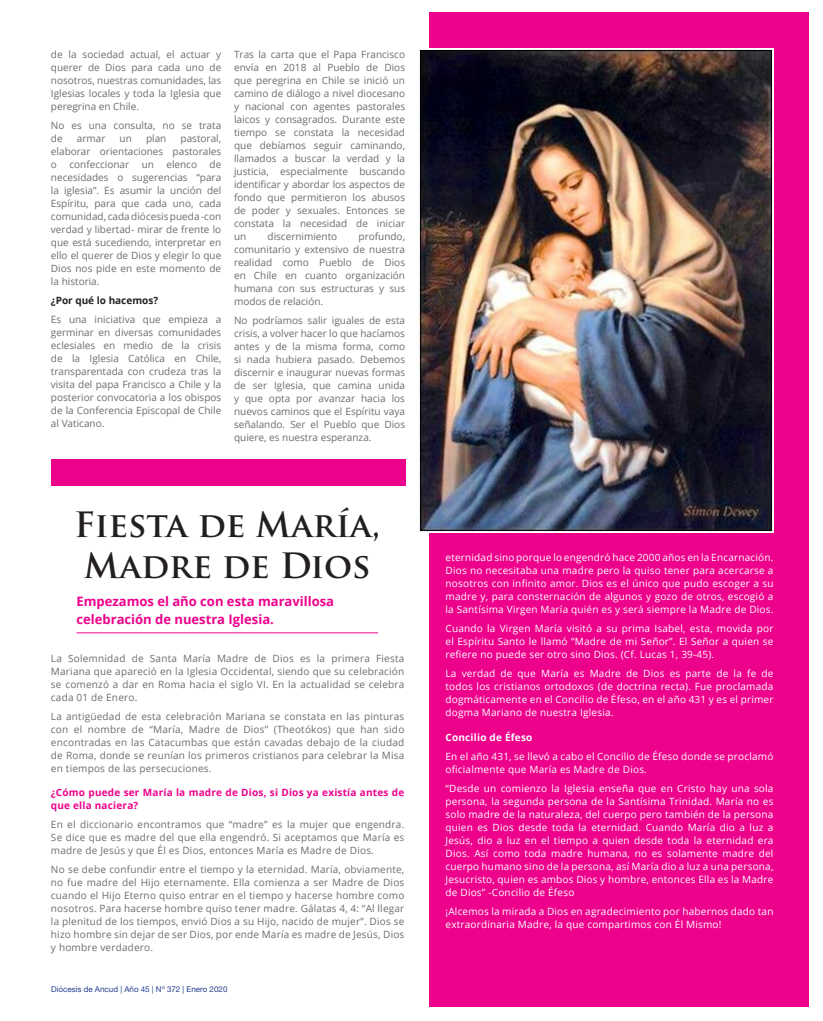
<style>
.page{position:relative;width:823px;height:1021px;background:#fff}
.page>*{position:absolute;margin:0;border:0;box-sizing:border-box;transform-origin:0 0}
.t1{font:700 34px/40.8px "Trajan Pro";color:#231f20}
.t2{font:700 13px/18px "Open Sans";color:#ed028c}
.t3{font:10px/13px "Open Sans";color:#6c6d70;text-align:justify}
.t4{font:10px/13px "Open Sans";letter-spacing:.02em;color:#fff;text-align:justify}
.t5{font:700 10px/13px "Open Sans";letter-spacing:.02em;color:#ed028c}
.t6{font:700 10px "Open Sans";color:#231f20}
.t7{font:700 10px "Open Sans";letter-spacing:.02em;color:#fff}
.t8{font:8px "Helvetica Neue";color:#253f8e}
</style>
<div class="page">
<div style="left:429px;top:13px;width:379px;height:993px;background:#ed028c"></div>
<img style="left:418px;top:48px;width:355px;height:484px">
<hr style="left:76px;top:632px;width:302px;height:1px;background:#ed028c">
<div style="left:51px;top:459px;width:354px;height:27px;background:#ed028c"></div>
<p class="t3" style="left:51px;top:47px;width:172px">de la sociedad actual, el actuar y querer de Dios para cada uno de nosotros, nuestras comunidades, las Iglesias locales y toda la Iglesia que peregrina en Chile.</p>
<p class="t3" style="left:51px;top:118px;width:172px">No es una consulta, no se trata de</p>
<p class="t3" style="left:51px;top:131px;width:172px;text-indent:129px">pastoral, elaborar orientaciones pastorales o confeccionar un elenco de necesidades o sugerencias “para la iglesia”. Es asumir la unción del Espíritu, para que cada uno, cada comunidad, cada diócesis pueda -con verdad y libertad- mirar de frente lo que está sucediendo, interpretar en ello el querer de Dios y elegir lo que Dios nos pide en este momento de la historia.</p>
<p class="t6" style="left:51px;top:293px;width:109px">¿Por qué lo hacemos?</p>
<p class="t3" style="left:51px;top:312px;width:172px">Es una iniciativa que empieza a germinar en diversas comunidades eclesiales en medio de la crisis de la Iglesia Católica en Chile, transparentada con crudeza tras la visita del papa Francisco a Chile y la posterior convocatoria a los obispos de la Conferencia Episcopal de Chile al Vaticano.</p>
<p class="t3" style="left:77px;top:131px;width:30px">armar</p>
<p class="t3" style="left:119px;top:131px;width:14px">un</p>
<p class="t3" style="left:146px;top:131px;width:22px">plan</p>
<p class="t3" style="left:234px;top:47px;width:172px">Tras la carta que el Papa Francisco envía en 2018 al Pueblo de Dios que peregrina en Chile se inició un camino de diálogo a nivel diocesano y nacional con agentes pastorales laicos y consagrados. Durante este tiempo se constata la necesidad que debíamos seguir caminando, llamados a buscar la verdad y la justicia, especialmente buscando identificar y abordar los aspectos de fondo que permitieron los abusos de poder y sexuales. Entonces se constata la necesidad de iniciar un</p>
<p class="t3" style="left:234px;top:229px;width:172px;text-indent:124px">profundo, comunitario y extensivo de nuestra realidad como Pueblo de Dios en Chile en cuanto organización humana con sus estructuras y sus modos de relación.</p>
<p class="t3" style="left:234px;top:313px;width:172px">No podríamos salir iguales de esta crisis, a volver hacer lo que hacíamos antes y de la misma forma, como si nada hubiera pasado. Debemos discernir e inaugurar nuevas formas de ser Iglesia, que camina unida y que opta por avanzar hacia los nuevos caminos que el Espíritu vaya señalando. Ser el Pueblo que Dios quiere, es nuestra esperanza.</p>
<p class="t3" style="left:267px;top:229px;width:71px">discernimiento</p>
<p class="t1" style="left:74px;top:505px;width:307px">Fiesta de María,<br>Madre de Dios</p>
<p class="t2" style="left:76px;top:592px;width:259px">Empezamos el año con esta maravillosa celebración de nuestra Iglesia.</p>
<p class="t3" style="left:51px;top:651px;width:355px">La Solemnidad de Santa María Madre de Dios es la primera Fiesta Mariana que apareció en la Iglesia Occidental, siendo que su celebración se comenzó a dar en Roma hacia el siglo VI. En la actualidad se celebra cada 01 de Enero.</p>
<p class="t3" style="left:51px;top:709px;width:354px">La antigüedad de esta celebración Mariana se constata en las pinturas con el nombre de “María, Madre de Dios” (Theotókos) que han sido encontradas en las Catacumbas que están cavadas debajo de la ciudad de Roma, donde se reunían los primeros cristianos para celebrar la Misa en tiempos de las persecuciones.</p>
<p class="t5" style="left:51px;top:785px;width:354px">¿Cómo puede ser María la madre de Dios, si Dios ya existía antes de que ella naciera?</p>
<p class="t3" style="left:51px;top:817px;width:354px">En el diccionario encontramos que “madre” es la mujer que engendra.<br>Se dice que es madre del que ella engendró. Si aceptamos que María es madre de Jesús y que Él es Dios, entonces María es Madre de Dios.</p>
<p class="t3" style="left:51px;top:862px;width:355px">No se debe confundir entre el tiempo y la eternidad. María, obviamente, no fue madre del Hijo eternamente. Ella comienza a ser Madre de Dios cuando el Hijo Eterno quiso entrar en el tiempo y hacerse hombre como nosotros. Para hacerse hombre quiso tener madre. Gálatas 4, 4: “Al llegar la plenitud de los tiempos, envió Dios a su Hijo, nacido de mujer”. Dios se hizo hombre sin dejar de ser Dios, por ende María es madre de Jesús, Dios y hombre verdadero.</p>
<p class="t8" style="left:51px;top:983px;width:178px">Diócesis de Ancud | Año 45 | Nº 372 | Enero 2020</p>
<p class="t4" style="left:445px;top:550px;width:329px">eternidad sino porque lo engendró hace 2000 años en la Encarnación.<br>Dios no necesitaba una madre pero la quiso tener para acercarse a nosotros con infinito amor. Dios es el único que pudo escoger a su madre y, para consternación de algunos y gozo de otros, escogió a la Santísima Virgen María quién es y será siempre la Madre de Dios.</p>
<p class="t4" style="left:445px;top:621px;width:329px">Cuando la Virgen María visitó a su prima Isabel, esta, movida por el Espíritu Santo le llamó “Madre de mi Señor”. El Señor a quien se refiere no puede ser otro sino Dios. (Cf. Lucas 1, 39-45).</p>
<p class="t4" style="left:445px;top:666px;width:329px">La verdad de que María es Madre de Dios es parte de la fe de todos los cristianos ortodoxos (de doctrina recta). Fue proclamada dogmáticamente en el Concilio de Éfeso, en el año 431 y es el primer dogma Mariano de nuestra Iglesia.</p>
<p class="t7" style="left:445px;top:730px;width:88px">Concilio de Éfeso</p>
<p class="t4" style="left:445px;top:749px;width:329px">En el año 431, se llevó a cabo el Concilio de Éfeso donde se proclamó oficialmente que María es Madre de Dios.</p>
<p class="t4" style="left:445px;top:781px;width:329px">“Desde un comienzo la Iglesia enseña que en Cristo hay una sola persona, la segunda persona de la Santísima Trinidad. María no es solo madre de la naturaleza, del cuerpo pero también de la persona quien es Dios desde toda la eternidad. Cuando María dio a luz a Jesús, dio a luz en el tiempo a quien desde toda la eternidad era Dios. Así como toda madre humana, no es solamente madre del cuerpo humano sino de la persona, así María dio a luz a una persona, Jesucristo, quien es ambos Dios y hombre, entonces Ella es la Madre de Dios” -Concilio de Éfeso</p>
<p class="t4" style="left:445px;top:904px;width:329px">¡Alcemos la mirada a Dios en agradecimiento por habernos dado tan extraordinaria Madre, la que compartimos con Él Mismo!</p>
</div>
